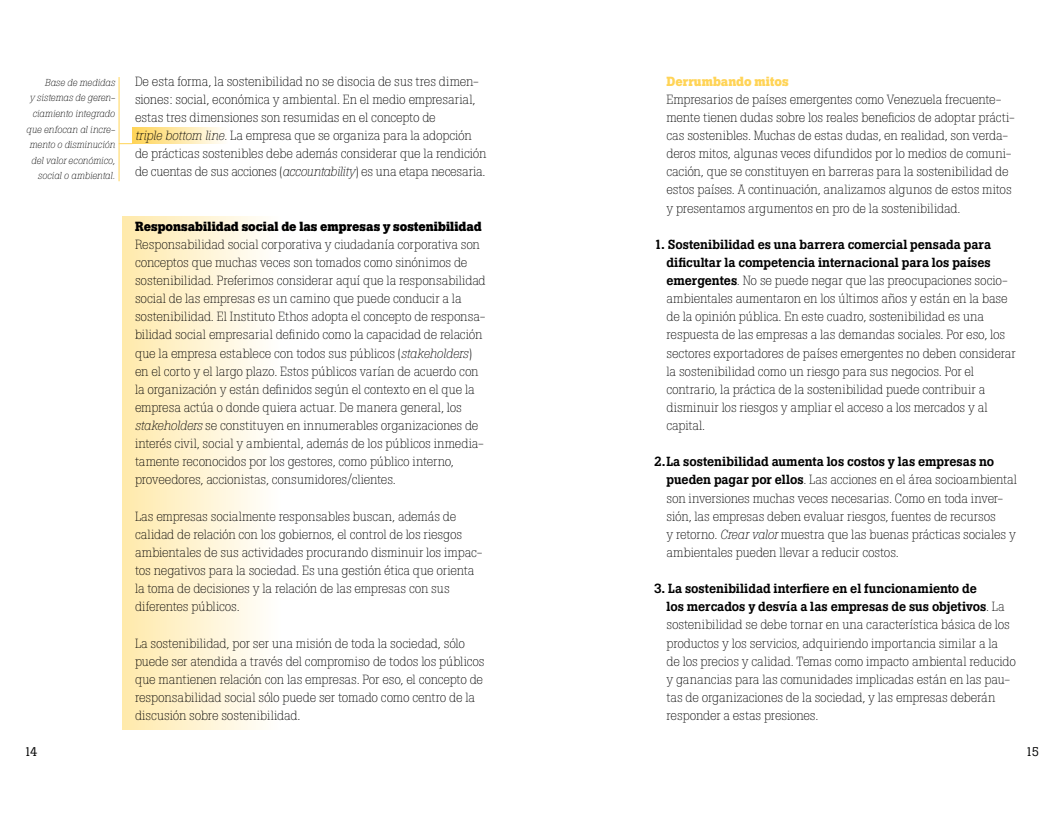
<style>
.page{position:relative;width:1063px;height:815px;background:#fff}
.page>*{position:absolute;margin:0;border:0;box-sizing:border-box;transform-origin:0 0}
.t1{font:300 13.12px/18.1px "Boton";letter-spacing:-.01em;color:#000}
.t2{font:700 13.12px "Boton";color:#000}
.t3{font:700 13.12px "Boton";letter-spacing:.005em;color:#ffd457}
.t4{font:12.5px "Boton";color:#000}
.t5{font:italic 300 10px/15.6px "Boton";letter-spacing:-.005em;color:#000;text-align:right}
.s1{font-style:italic}
.s2{font-weight:500}
</style>
<div class="page">
<div style="left:132px;top:128px;width:96px;height:16px;background:linear-gradient(to right,#ffd456,#fffefb)"></div>
<svg style="left:120px;top:143px;width:12px;height:1px"></svg>
<div style="left:122px;top:217px;width:158px;height:512px;background:linear-gradient(to right,#ffe9ab,#fffffd)"></div>
<hr style="left:119px;top:77px;width:1px;height:104px;background:#ffd457">
<p class="t5" style="left:26px;top:74px;width:91px">Base de medidas<br>y sistemas de geren&shy;ciamiento integrado que enfocan al incre&shy;mento o disminución del valor económico, social o ambiental.</p>
<p class="t1" style="left:135px;top:72px;width:353px">De esta forma, la sostenibilidad no se disocia de sus tres dimen&shy;siones: social, económica y ambiental. En el medio empresarial, estas tres dimensiones son resumidas en el concepto de<br><span class="s1">triple bottom line.</span> La empresa que se organiza para la adopción de prácticas sostenibles debe además considerar que la rendición de cuentas de sus acciones (<span class="s1">accountability</span>) es una etapa necesaria.</p>
<p class="t2" style="left:135px;top:218px;width:348px">Responsabilidad social de las empresas y sostenibilidad</p>
<p class="t1" style="left:135px;top:235px;width:352px">Responsabilidad social corporativa y ciudadanía corporativa son conceptos que muchas veces son tomados como sinónimos de sostenibilidad. Preferimos considerar aquí que la responsabilidad social de las empresas es un camino que puede conducir a la sostenibilidad. El Instituto Ethos adopta el concepto de responsa&shy;bilidad social empresarial definido como la capacidad de relación que la empresa establece con todos sus públicos (<span class="s1">stakeholders</span>) en el corto y el largo plazo. Estos públicos varían de acuerdo con la organización y están definidos según el contexto en el que la empresa actúa o donde quiera actuar. De manera general, los <span class="s1">stakeholders</span> se constituyen en innumerables organizaciones de interés civil, social y ambiental, además de los públicos inmedia&shy;tamente reconocidos por los gestores, como público interno, proveedores, accionistas, consumidores/clientes.</p>
<p class="t1" style="left:135px;top:507px;width:349px">Las empresas socialmente responsables buscan, además de calidad de relación con los gobiernos, el control de los riesgos ambientales de sus actividades procurando disminuir los impac&shy;tos negativos para la sociedad. Es una gestión ética que orienta la toma de decisiones y la relación de las empresas con sus diferentes públicos.</p>
<p class="t1" style="left:135px;top:634px;width:351px">La sostenibilidad, por ser una misión de toda la sociedad, sólo puede ser atendida a través del compromiso de todos los públicos que mantienen relación con las empresas. Por eso, el concepto de responsabilidad social sólo puede ser tomado como centro de la discusión sobre sostenibilidad.</p>
<p class="t3" style="left:667px;top:73px;width:124px">Derrumbando mitos</p>
<p class="t1" style="left:667px;top:90px;width:350px">Empresarios de países emergentes como Venezuela frecuente&shy;mente tienen dudas sobre los reales beneficios de adoptar prácti&shy;cas sostenibles. Muchas de estas dudas, en realidad, son verda&shy;deros mitos, algunas veces difundidos por lo medios de comuni&shy;cación, que se constituyen en barreras para la sostenibilidad de estos países. A continuación, analizamos algunos de estos mitos y presentamos argumentos en pro de la sostenibilidad.</p>
<p class="t1" style="left:666px;top:235px;width:351px;text-indent:-12px"><span class="s2">1. Sostenibilidad es una barrera comercial pensada para dificultar la competencia internacional para los países emergentes</span>. No se puede negar que las preocupaciones socio&shy;ambientales aumentaron en los últimos años y están en la base de la opinión pública. En este cuadro, sostenibilidad es una respuesta de las empresas a las demandas sociales. Por eso, los sectores exportadores de países emergentes no deben considerar la sostenibilidad como un riesgo para sus negocios. Por el contrario, la práctica de la sostenibilidad puede contribuir a disminuir los riesgos y ampliar el acceso a los mercados y al capital.</p>
<p class="t1" style="left:666px;top:453px;width:352px;text-indent:-12px"><span class="s2">2.La sostenibilidad aumenta los costos y las empresas no pueden pagar por ellos</span>. Las acciones en el área socioambiental son inversiones muchas veces necesarias. Como en toda inver&shy;sión, las empresas deben evaluar riesgos, fuentes de recursos<br>y retorno. <span class="s1">Crear valor</span> muestra que las buenas prácticas sociales y ambientales pueden llevar a reducir costos.</p>
<p class="t1" style="left:667px;top:580px;width:351px;text-indent:-12px"><span class="s2">3. La sostenibilidad interfiere en el funcionamiento de<br>los mercados y desvía a las empresas de sus objetivos</span>. La sostenibilidad se debe tornar en una característica básica de los productos y los servicios, adquiriendo importancia similar a la<br>de los precios y calidad. Temas como impacto ambiental reducido y ganancias para las comunidades implicadas están en las pau&shy;tas de organizaciones de la sociedad, y las empresas deberán responder a estas presiones.</p>
<p class="t4" style="left:24px;top:744px;width:15px">14</p>
<p class="t4" style="left:1025px;top:744px;width:15px">15</p>
</div>
